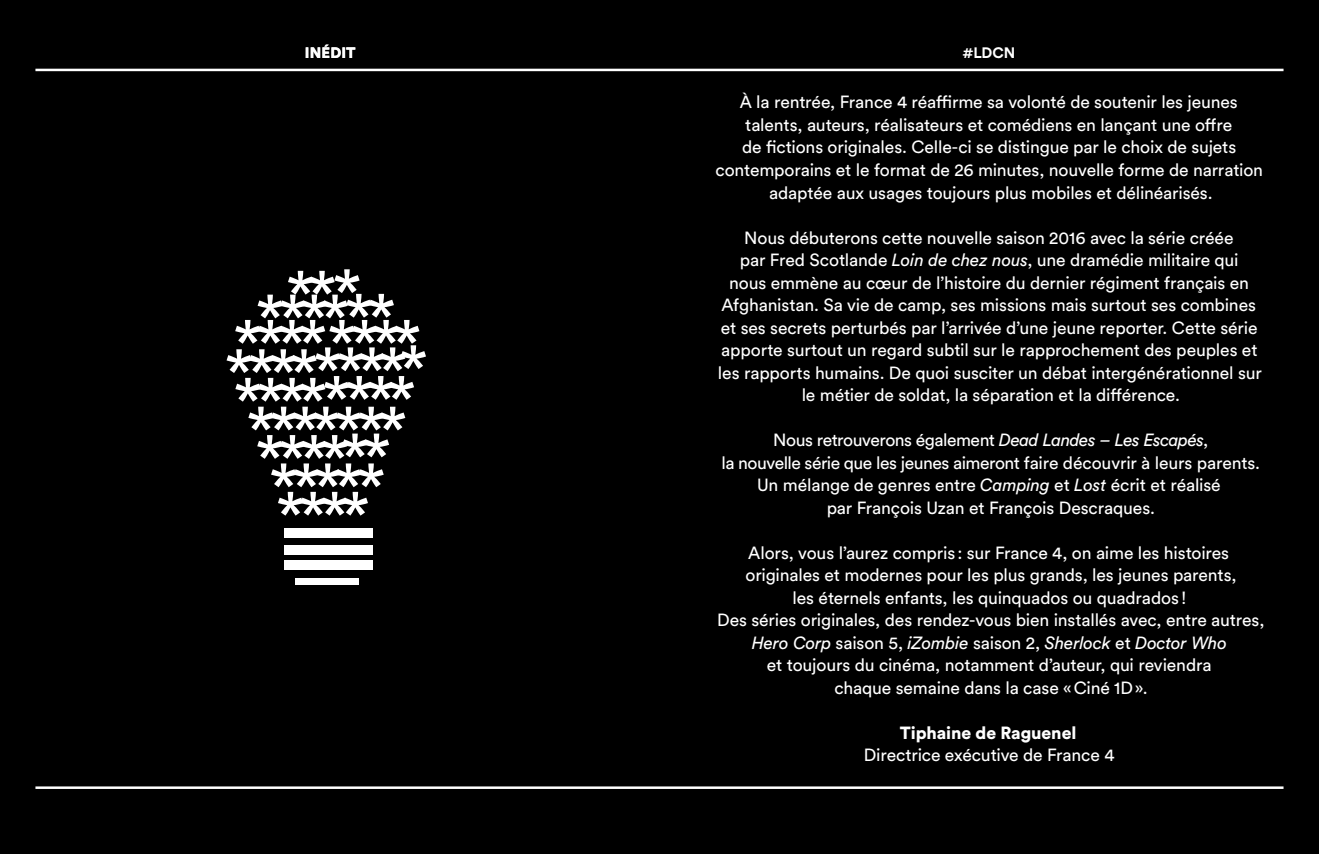
<style>
.page{position:relative;width:1319px;height:854px;background:#fff}
.page>*{position:absolute;margin:0;border:0;box-sizing:border-box;transform-origin:0 0}
.t1{font:17.5px/22.5px "Circular Std";letter-spacing:-.01em;color:#fff;text-align:center}
.t2{font:900 17.5px "Circular Std";letter-spacing:-.005em;color:#fff}
.t3{font:900 15px "Circular Std";color:#fff}
.t4{font:700 15px "Circular Std";color:#fff}
.s1{font-style:italic}
</style>
<div class="page">
<div style="left:659px;top:0;width:659px;height:854px;background:#000"></div>
<div style="left:0;top:0;width:661px;height:854px;background:#000"></div>
<hr style="left:35px;top:69px;width:1248px;height:2px;background:#fff">
<hr style="left:35px;top:786px;width:1248px;height:3px;background:#fff">
<div style="left:284px;top:528px;width:89px;height:9px;background:#fff"></div>
<div style="left:295px;top:578px;width:63px;height:7px;background:#fff"></div>
<div style="left:284px;top:545px;width:89px;height:9px;background:#fff"></div>
<div style="left:284px;top:560px;width:89px;height:10px;background:#fff"></div>
<svg style="left:226px;top:269px;width:200px;height:247px"></svg>
<p class="t3" style="left:305px;top:43px;width:35px">inédit</p>
<p class="t4" style="left:962px;top:43px;width:54px">#LDCN</p>
<p class="t1" style="left:715px;top:91px;width:549px">À la rentrée, France 4 réaffirme sa volonté de soutenir les jeunes talents, auteurs, réalisateurs et comédiens en lançant une offre<br>de fictions originales. Celle-ci se distingue par le choix de sujets contemporains et le format de 26 minutes, nouvelle forme de narration adaptée aux usages toujours plus mobiles et délinéarisés.</p>
<p class="t1" style="left:717px;top:226px;width:545px">Nous débuterons cette nouvelle saison 2016 avec la série créée<br>par Fred Scotlande <span class="s1">Loin de chez nous</span>, une dramédie militaire qui<br>nous emmène au cœur de l’histoire du dernier régiment français en Afghanistan. Sa vie de camp, ses missions mais surtout ses combines et ses secrets perturbés par l’arrivée d’une jeune reporter. Cette série apporte surtout un regard subtil sur le rapprochement des peuples et les rapports humains. De quoi susciter un débat intergénérationnel sur le métier de soldat, la séparation et la différence.</p>
<p class="t1" style="left:721px;top:428px;width:540px">Nous retrouverons également <span class="s1">Dead Landes – Les Escapés</span>,<br>la nouvelle série que les jeunes aimeront faire découvrir à leurs parents.<br>Un mélange de genres entre <span class="s1">Camping</span> et <span class="s1">Lost</span> écrit et réalisé<br>par François Uzan et François Descraques.</p>
<p class="t1" style="left:717px;top:541px;width:549px">Alors, vous l’aurez compris : sur France 4, on aime les histoires originales et modernes pour les plus grands, les jeunes parents,<br>les éternels enfants, les quinquados ou quadrados !<br>Des séries originales, des rendez-vous bien installés avec, entre autres, <span class="s1">Hero Corp</span> saison 5, <span class="s1">iZombie</span> saison 2, <span class="s1">Sherlock</span> et <span class="s1">Doctor Who<br></span>et toujours du cinéma, notamment d’auteur, qui reviendra<br>chaque semaine dans la case «Ciné 1D».</p>
<p class="t2" style="left:899px;top:721px;width:178px">Tiphaine de Raguenel</p>
<p class="t1" style="left:863px;top:743px;width:252px">Directrice exécutive de France 4</p>
</div>
